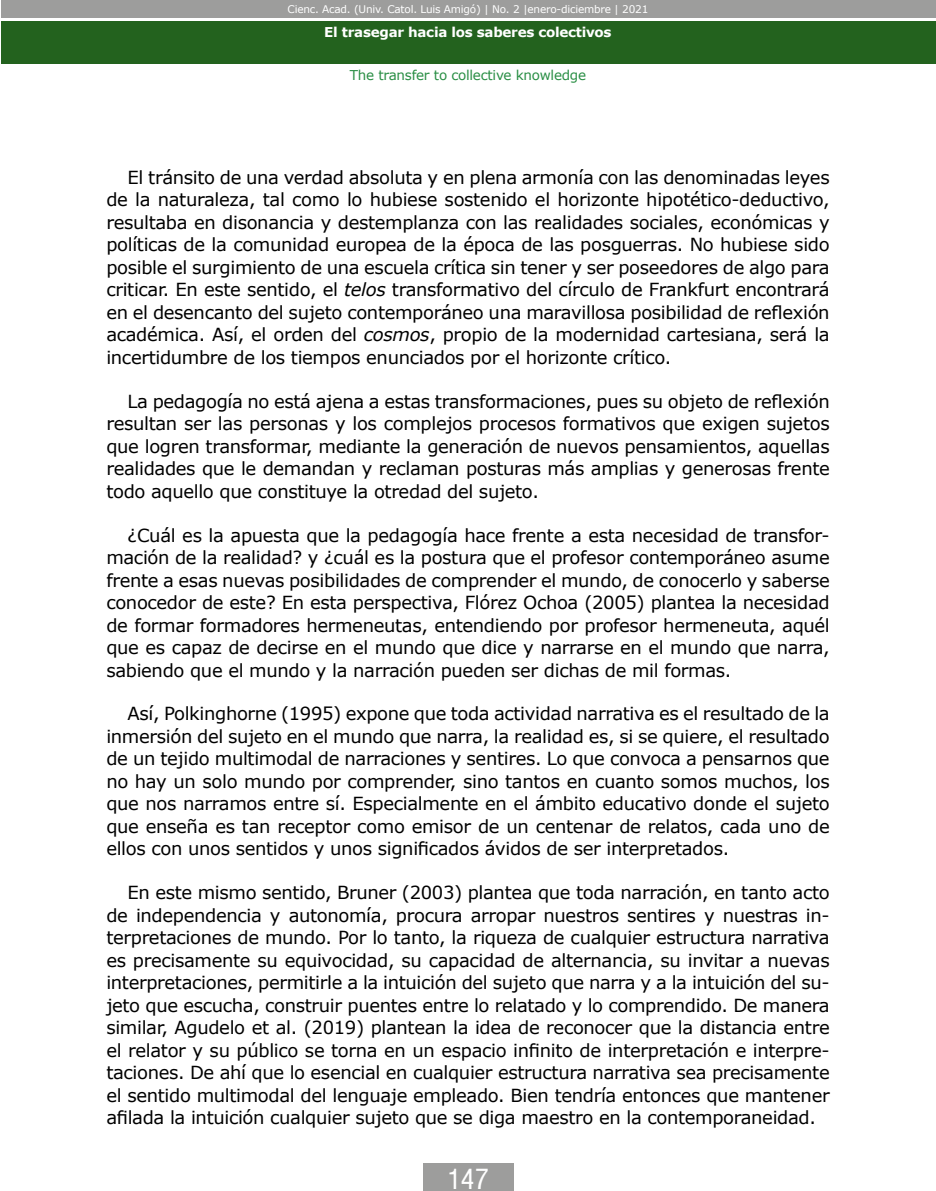
<style>
.page{position:relative;width:936px;height:1191px;background:#fff}
.page>*{position:absolute;margin:0;border:0;box-sizing:border-box;transform-origin:0 0}
.t1{font:27px "Arena Condensed";color:#fff}
.t2{font:18px/22.5px "Verdana";letter-spacing:-.02em;color:#000;text-align:justify}
.t3{font:700 13.5px "Verdana";letter-spacing:-.02em;color:#fff}
.t4{font:13.5px "Verdana";letter-spacing:-.02em;color:#298e44}
.t5{font:10.5px "Verdana";letter-spacing:-.02em;color:#fff}
.s1{font-style:italic}
</style>
<div class="page">
<div style="left:1px;top:21px;width:934px;height:43px;background:#23621e"></div>
<div style="left:1px;top:0;width:934px;height:18px;background:#9d9d9c"></div>
<div style="left:423px;top:1163px;width:90px;height:28px;background:#9d9d9c"></div>
<p class="t5" style="left:287px;top:2px;width:362px">Cienc. Acad. (Univ. Catol. Luis Amigó) | No. 2 |enero-diciembre | 2021</p>
<p class="t3" style="left:324px;top:22px;width:289px">El trasegar hacia los saberes colectivos</p>
<p class="t4" style="left:350px;top:65px;width:238px">The transfer to collective knowledge</p>
<p class="t2" style="left:106px;top:166px;width:724px;text-indent:21px">El tránsito de una verdad absoluta y en plena armonía con las denominadas leyes de la naturaleza, tal como lo hubiese sostenido el horizonte hipotético-deductivo, resultaba en disonancia y destemplanza con las realidades sociales, económicas y políticas de la comunidad europea de la época de las posguerras. No hubiese sido posible el surgimiento de una escuela crítica sin tener y ser poseedores de algo para criticar. En este sentido, el <span class="s1">telos</span> transformativo del círculo de Frankfurt encontrará en el desencanto del sujeto contemporáneo una maravillosa posibilidad de reflexión académica. Así, el orden del <span class="s1">cosmos</span>, propio de la modernidad cartesiana, será la incertidumbre de los tiempos enunciados por el horizonte crítico.</p>
<p class="t2" style="left:106px;top:390px;width:725px;text-indent:21px">La pedagogía no está ajena a estas transformaciones, pues su objeto de reflexión resultan ser las personas y los complejos procesos formativos que exigen sujetos que logren transformar, mediante la generación de nuevos pensamientos, aquellas realidades que le demandan y reclaman posturas más amplias y generosas frente todo aquello que constituye la otredad del sujeto.</p>
<p class="t2" style="left:106px;top:523px;width:725px;text-indent:21px">¿Cuál es la apuesta que la pedagogía hace frente a esta necesidad de transfor&shy;mación de la realidad? y ¿cuál es la postura que el profesor contemporáneo asume frente a esas nuevas posibilidades de comprender el mundo, de conocerlo y saberse conocedor de este? En esta perspectiva, Flórez Ochoa (2005) plantea la necesidad de formar formadores hermeneutas, entendiendo por profesor hermeneuta, aquél que es capaz de decirse en el mundo que dice y narrarse en el mundo que narra, sabiendo que el mundo y la narración pueden ser dichas de mil formas.</p>
<p class="t2" style="left:106px;top:702px;width:724px;text-indent:21px">Así, Polkinghorne (1995) expone que toda actividad narrativa es el resultado de la inmersión del sujeto en el mundo que narra, la realidad es, si se quiere, el resultado de un tejido multimodal de narraciones y sentires. Lo que convoca a pensarnos que no hay un solo mundo por comprender, sino tantos en cuanto somos muchos, los que nos narramos entre sí. Especialmente en el ámbito educativo donde el sujeto que enseña es tan receptor como emisor de un centenar de relatos, cada uno de ellos con unos sentidos y unos significados ávidos de ser interpretados.</p>
<p class="t2" style="left:106px;top:881px;width:724px;text-indent:21px">En este mismo sentido, Bruner (2003) plantea que toda narración, en tanto acto de independencia y autonomía, procura arropar nuestros sentires y nuestras in&shy;terpretaciones de mundo. Por lo tanto, la riqueza de cualquier estructura narrativa es precisamente su equivocidad, su capacidad de alternancia, su invitar a nuevas interpretaciones, permitirle a la intuición del sujeto que narra y a la intuición del su&shy;jeto que escucha, construir puentes entre lo relatado y lo comprendido. De manera similar, Agudelo et al. (2019) plantean la idea de reconocer que la distancia entre el relator y su público se torna en un espacio infinito de interpretación e interpre&shy;taciones. De ahí que lo esencial en cualquier estructura narrativa sea precisamente el sentido multimodal del lenguaje empleado. Bien tendría entonces que mantener afilada la intuición cualquier sujeto que se diga maestro en la contemporaneidad.</p>
<h1 class="t1" style="left:447px;top:1163px;width:42px">147</h1>
</div>
